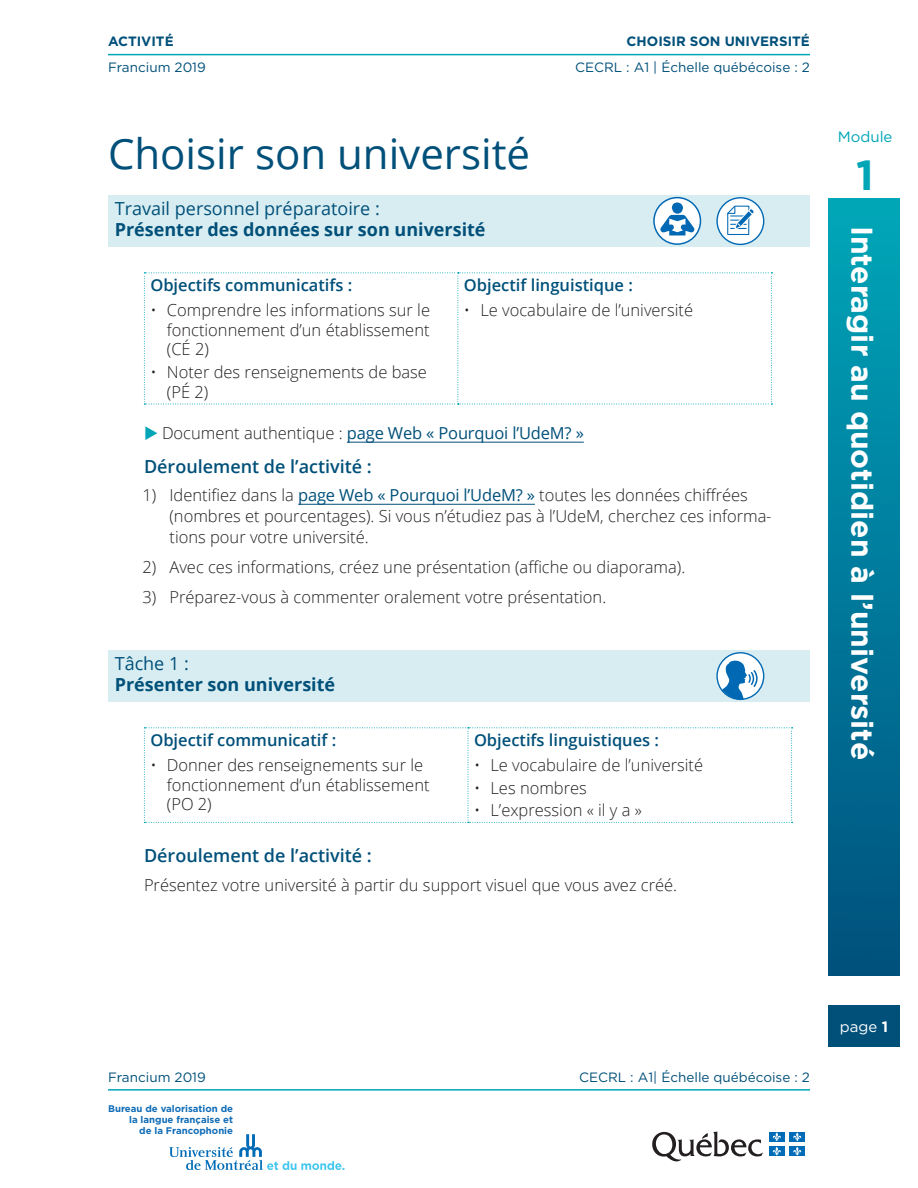
<style>
.page{position:relative;width:918px;height:1188px;background:#fff}
.page>*{position:absolute;margin:0;border:0;box-sizing:border-box;transform-origin:0 0}
.t1{font:42px "Open Sans";color:#00507a}
.t2{font:700 42px "Gotham HTF";color:#00a5b6}
.t3{font:700 30px "Gotham HTF";color:#fff}
.t4{font:700 18px "Open Sans";color:#00507a}
.t5{font:600 18px "Open Sans";color:#00507a}
.t6{font:18px "Open Sans";color:#00507a}
.t7{font:300 16.5px/19.8px "Open Sans";color:#231f20}
.t8{font:600 16.5px "Open Sans";color:#00507a}
.t9{font:16.5px "Open Sans";letter-spacing:-.01em;color:#00507a}
.t10{font:15px "Gotham";color:#00a5b6}
.t11{font:15px "Gotham HTF";color:#fff}
.t12{font:13.5px "Gotham HTF";color:#00507a}
.t13{font:700 13.5px "Gotham HTF";color:#00507a}
.t14{font:700 9.6px/11.1px "Gotham";color:#0f6cb6;text-align:right}
.s1{color:#00a5b6}
.s2{font-weight:300;color:#231f20}
.s3{font-weight:400;color:#00507a}
.s4{font-weight:700}
</style>
<div class="page">
<div style="left:828px;top:1005px;width:72px;height:41px;background:#00507a"></div>
<svg style="left:652px;top:1131px;width:111px;height:31px"></svg>
<div style="left:769px;top:1132px;width:16px;height:10px;background:#006cb7"></div>
<svg style="left:773px;top:1132px;width:8px;height:9px"></svg>
<div style="left:789px;top:1132px;width:16px;height:10px;background:#006cb7"></div>
<svg style="left:793px;top:1132px;width:8px;height:9px"></svg>
<div style="left:769px;top:1146px;width:16px;height:10px;background:#006cb7"></div>
<svg style="left:773px;top:1147px;width:8px;height:9px"></svg>
<div style="left:789px;top:1146px;width:16px;height:10px;background:#006cb7"></div>
<svg style="left:793px;top:1147px;width:8px;height:9px"></svg>
<svg style="left:169px;top:1134px;width:175px;height:36px"></svg>
<div style="left:828px;top:198px;width:72px;height:778px;background:linear-gradient(to bottom,#00a6b9,#00507d)"></div>
<hr style="left:108px;top:1089px;width:702px;height:2px;background:#00a5b6">
<hr style="left:108px;top:54px;width:702px;height:1px;background:#00a5b6">
<div style="left:108px;top:195px;width:702px;height:52px;background:#d8edf1"></div>
<hr style="left:347px;top:442px;width:237px;height:1px;background:#00507a">
<hr style="left:298px;top:504px;width:237px;height:1px;background:#00507a">
<div style="left:108px;top:650px;width:702px;height:52px;background:#d8edf1"></div>
<svg style="left:144px;top:272px;width:628px;height:133px"></svg>
<svg style="left:144px;top:727px;width:649px;height:96px"></svg>
<svg style="left:654px;top:198px;width:46px;height:46px"></svg>
<div style="left:653px;top:197px;width:48px;height:48px;border:1px solid #0168b3;border-radius:50%"></div>
<svg style="left:660px;top:215px;width:34px;height:20px"></svg>
<div style="left:672px;top:203px;width:11px;height:11px;background:#0168b3;border-radius:50%"></div>
<svg style="left:672px;top:202px;width:11px;height:7px"></svg>
<div style="left:717px;top:198px;width:47px;height:46px;background:#fff;border-radius:50%"></div>
<div style="left:716px;top:197px;width:48px;height:48px;border:1px solid #0168b3;border-radius:50%"></div>
<svg style="left:727px;top:205px;width:27px;height:30px"></svg>
<svg style="left:717px;top:653px;width:47px;height:46px"></svg>
<div style="left:716px;top:652px;width:48px;height:48px;border:1px solid #0168b3;border-radius:50%"></div>
<svg style="left:722px;top:661px;width:36px;height:39px"></svg>
<p class="t13" style="left:108px;top:34px;width:67px">ACTIVITÉ</p>
<p class="t13" style="left:627px;top:34px;width:185px">CHOISIR SON UNIVERSITÉ</p>
<p class="t12" style="left:108px;top:59px;width:99px">Francium 2019</p>
<p class="t12" style="left:575px;top:59px;width:236px">CECRL : A1 | Échelle québécoise : 2</p>
<h1 class="t1" style="left:108px;top:125px;width:424px">Choisir son université</h1>
<p class="t6" style="left:115px;top:196px;width:267px">Travail personnel préparatoire :</p>
<p class="t4" style="left:115px;top:217px;width:372px">Présenter des données sur son université</p>
<p class="t8" style="left:150px;top:274px;width:203px">Objectifs communicatifs :</p>
<p class="t7" style="left:167px;top:299px;width:265px;text-align:justify;text-indent:-16px">• Comprendre les informations sur le fonctionnement d’un établissement (CÉ 2)</p>
<p class="t7" style="left:167px;top:362px;width:262px;text-indent:-16px">• Noter des renseignements de base (PÉ 2)</p>
<p class="t8" style="left:464px;top:274px;width:171px">Objectif linguistique :</p>
<p class="t7" style="left:464px;top:299px;width:231px">• Le vocabulaire de l’université</p>
<p class="t9" style="left:144px;top:422px;width:441px"><span class="s1">◆</span> <span class="s2">Document authentique :</span> page Web « Pourquoi l’UdeM? »</p>
<p class="t5" style="left:144px;top:454px;width:229px">Déroulement de l’activité :</p>
<p class="t7" style="left:169px;top:484px;width:604px;line-height:21px;text-indent:-27px">1) Identifiez dans la <span class="s3">page Web « Pourquoi l’UdeM? »</span> toutes les données chiffrées (nombres et pourcentages). Si vous n’étudiez pas à l’UdeM, cherchez ces informa&shy;tions pour votre université.</p>
<p class="t7" style="left:143px;top:557px;width:544px">2) Avec ces informations, créez une présentation (affiche ou diaporama).</p>
<p class="t7" style="left:143px;top:587px;width:465px">3) Préparez-vous à commenter oralement votre présentation.</p>
<p class="t6" style="left:115px;top:651px;width:76px">Tâche 1 :</p>
<p class="t4" style="left:115px;top:672px;width:222px">Présenter son université</p>
<p class="t8" style="left:150px;top:729px;width:187px">Objectif communicatif :</p>
<p class="t7" style="left:167px;top:754px;width:264px;text-indent:-16px">• Donner des renseignements sur le fonctionnement d’un établissement (PO 2)</p>
<p class="t8" style="left:474px;top:729px;width:187px">Objectifs linguistiques :</p>
<p class="t7" style="left:474px;top:754px;width:231px">• Le vocabulaire de l’université</p>
<p class="t7" style="left:474px;top:777px;width:114px">• Les nombres</p>
<p class="t7" style="left:474px;top:800px;width:169px">• L’expression « il y a »</p>
<p class="t5" style="left:144px;top:843px;width:229px">Déroulement de l’activité :</p>
<p class="t7" style="left:144px;top:875px;width:535px">Présentez votre université à partir du support visuel que vous avez créé.</p>
<p class="t10" style="left:838px;top:128px;width:56px">Module</p>
<h1 class="t2" style="left:856px;top:151px;width:19px">1</h1>
<h2 class="t3" style="left:879px;top:226px;width:536px;rotate:90deg">Interagir au quotidien à l’université</h2>
<p class="t12" style="left:108px;top:1069px;width:99px">Francium 2019</p>
<p class="t12" style="left:579px;top:1069px;width:232px">CECRL : A1| Échelle québécoise : 2</p>
<p class="t14" style="left:108px;top:1103px;width:126px">Bureau de valorisation de la langue française et<br>de la Francophonie</p>
<p class="t11" style="left:840px;top:1018px;width:50px">page <span class="s4">1</span></p>
</div>
